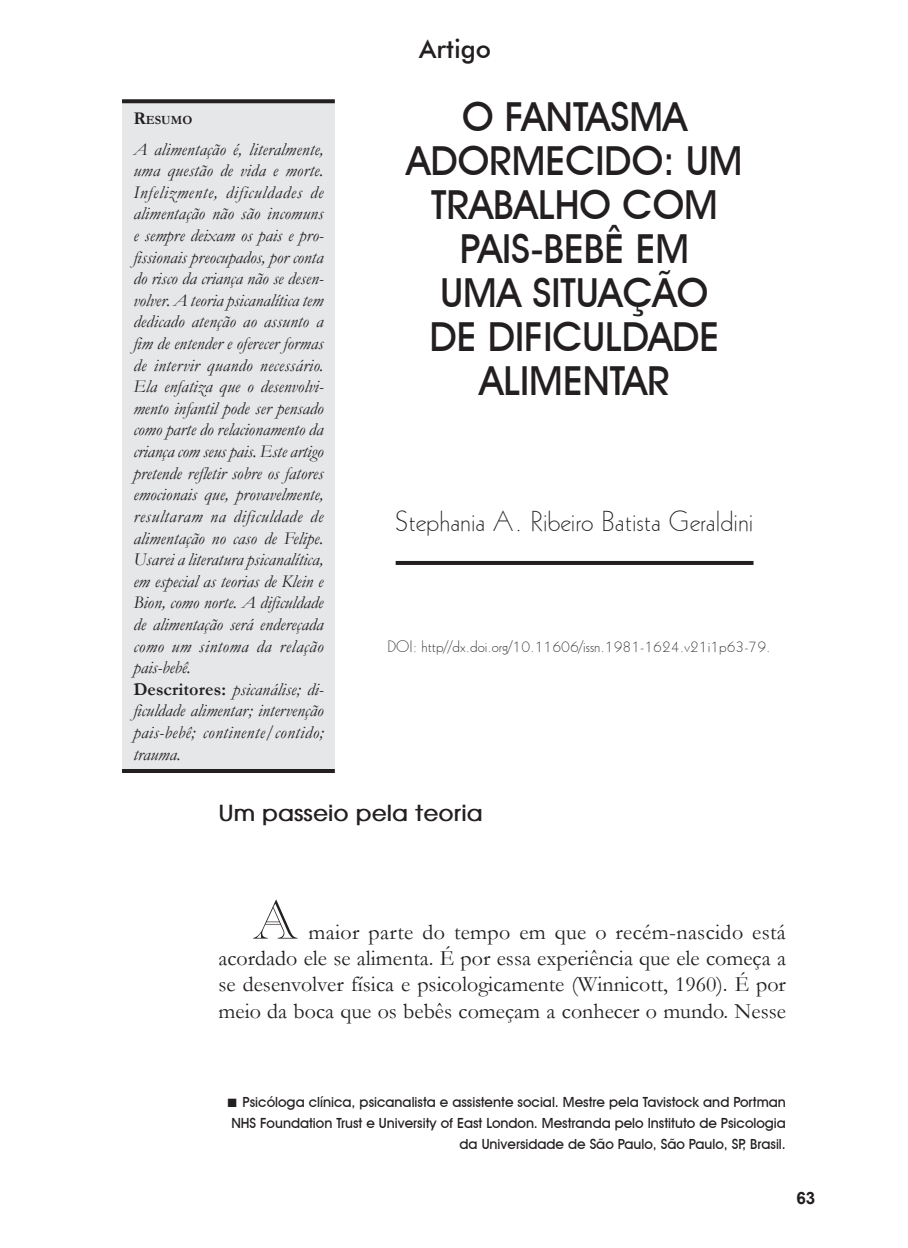
<style>
.page{position:relative;width:908px;height:1248px;background:#fff}
.page>*{position:absolute;margin:0;border:0;box-sizing:border-box;transform-origin:0 0}
.par-inicial{font:54px "Casque Open Face";color:#231f20}
.titulo{font:500 40px/44px "Avant Garde IT Cby BT";color:#231f20;text-align:center}
.autores{font:28px "Geometric 231 BT Light C";color:#231f20}
.artigo{font:500 26px "Futura BT";color:#231f20}
.par-inicial-2{font:22px/26.4px "Garamond";color:#231f20;text-align:justify}
.subtitulo{font:700 22px "Avant Garde";color:#231f20}
.resumo{font:italic 18px/21.6px "Garamond";letter-spacing:.005em;color:#231f20;text-align:justify}
.t1{font:700 17px "Arial";color:#231f20}
.doi{font:16px "Geometric 231 BT Light C";color:#231f20}
.notas{font:500 14px/21px "Avant Garde IT Cby BT";color:#231f20;text-align:right}
.tit-resumo{font:700 12.6px "Garamond";color:#231f20}
.s1{font-size:18px}
.s2{font-weight:700;font-style:normal}
.s3{font-family:"Arial";font-weight:400;font-size:18px}
</style>
<div class="page">
<div style="left:122px;top:101px;width:212px;height:670px;background:#e6e7e9"></div>
<svg style="left:122px;top:99px;width:212px;height:4px"></svg>
<hr style="left:122px;top:769px;width:212px;height:4px;background:#231f20">
<hr style="left:395px;top:561px;width:358px;height:4px;background:#231f20">
<p class="tit-resumo" style="left:133px;top:112px;width:61px"><span class="s1">R</span>ESUMO</p>
<p class="resumo" style="left:133px;top:138px;width:192px">A alimentação é, literalmente, uma questão de vida e morte.<br>Infelizmente, dificuldades de alimentação não são incomuns e sempre deixam os pais e pro&shy;fissionais preocupados, por conta do risco da criança não se desen&shy;volver. A teoria psicanalítica tem dedicado atenção ao assunto a fim de entender e oferecer formas de intervir quando necessário.<br>Ela enfatiza que o desenvolvi&shy;mento infantil pode ser pensado como parte do relacionamento da criança com seus pais. Este artigo pretende refletir sobre os fatores emocionais que, provavelmente, resultaram na dificuldade de alimentação no caso de Felipe.<br>Usarei a literatura psicanalítica, em especial as teorias de Klein e Bion, como norte. A dificuldade de alimentação será endereçada como um sintoma da relação pais-bebê.</p>
<p class="resumo" style="left:133px;top:678px;width:192px"><span class="s2">Descritores:</span> psicanálise; di&shy;ficuldade alimentar; intervenção pais-bebê; continente/contido; trauma.</p>
<p class="artigo" style="left:419px;top:33px;width:73px">Artigo</p>
<p class="titulo" style="left:406px;top:94px;width:337px">O FANTASMA<br>ADORMECIDO: UM<br>TRABALHO COM<br>PAIS-BEBÊ EM<br>UMA SITUAÇÃO<br>DE DIFICULDADE<br>ALIMENTAR</p>
<p class="autores" style="left:395px;top:503px;width:359px">Stephania A. Ribeiro Batista Geraldini</p>
<p class="doi" style="left:387px;top:636px;width:384px">DOI: http//dx.doi.org/10.11606/issn.1981-1624.v21i1p63-79.</p>
<p class="subtitulo" style="left:218px;top:799px;width:265px">Um passeio pela teoria</p>
<p class="par-inicial" style="left:252px;top:887px;width:48px">A</p>
<p class="par-inicial-2" style="left:218px;top:917px;width:568px;text-indent:90px">maior parte do tempo em que o recém-nascido está acordado ele se alimenta. É por essa experiência que ele começa a se desenvolver física e psicologicamente (Winnicott, 1960). É por meio da boca que os bebês começam a conhecer o mundo. Nesse</p>
<p class="notas" style="left:226px;top:1090px;width:560px"><span class="s3">■</span> Psicóloga clínica, psicanalista e assistente social. Mestre pela Tavistock and Portman<br>NHS Foundation Trust e University of East London. Mestranda pelo Instituto de Psicologia da Universidade de São Paulo, São Paulo, SP, Brasil.</p>
<p class="t1" style="left:796px;top:1186px;width:20px">63</p>
</div>
